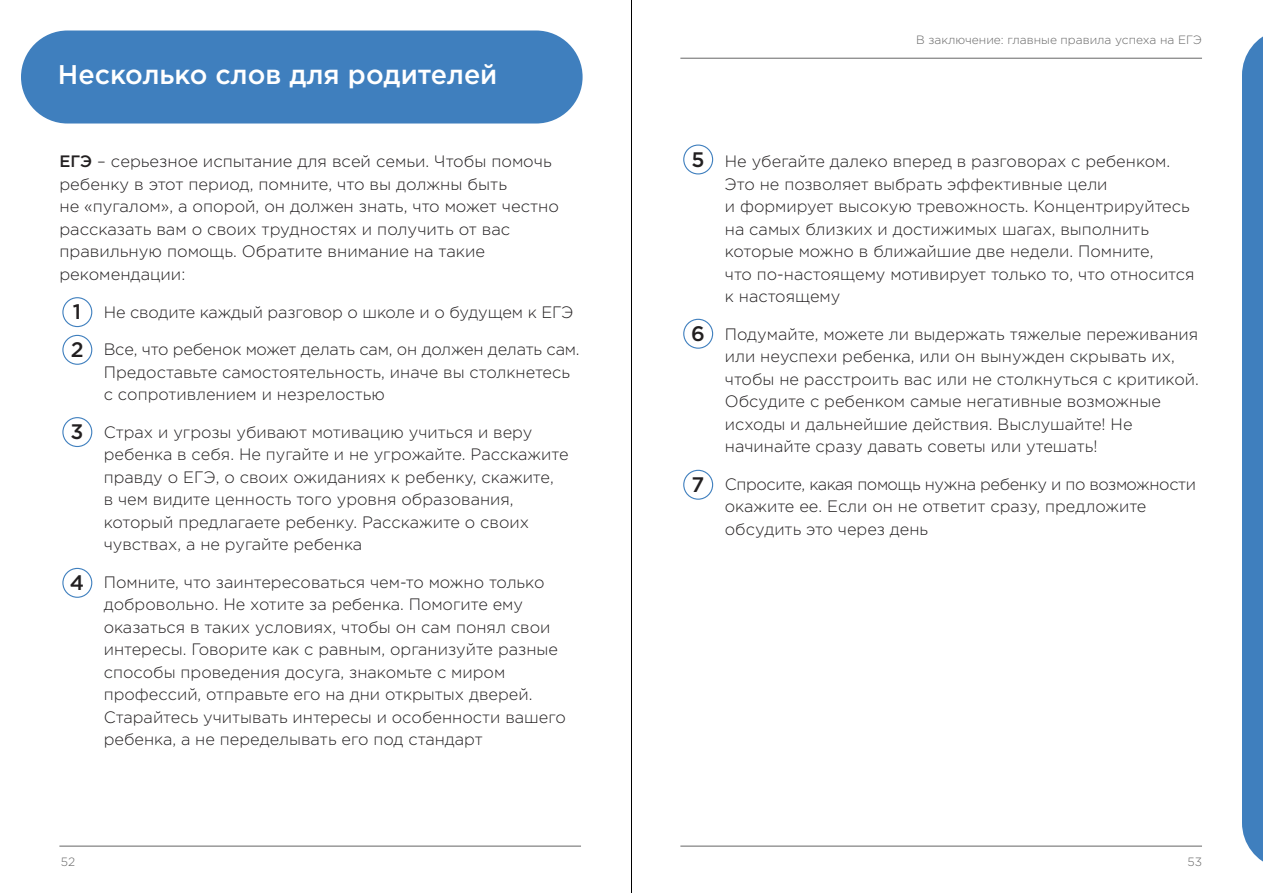
<style>
.page{position:relative;width:1263px;height:893px;background:#fff}
.page>*{position:absolute;margin:0;border:0;box-sizing:border-box;transform-origin:0 0}
.t1{font:500 27px "Gotham Pro";color:#fff}
.t2{font:500 21px/37.7px "Gotham Pro";color:#221f20}
.t3{font:300 16.5px/22.5px "Gotham Pro";color:#221f20}
.t4{font:300 16.5px/22.5px "Gotham Pro";letter-spacing:-.02em;color:#221f20}
.t5{font:300 12px "Gotham Pro";color:#666}
.s1{font-weight:500}
</style>
<div class="page">
<svg style="left:21px;top:0;width:611px;height:893px"></svg>
<div style="left:1242px;top:36px;width:21px;height:826px;background:#3f7fbe"></div>
<hr style="left:680px;top:58px;width:522px;height:1px;background:#666">
<div style="left:21px;top:31px;width:562px;height:93px;background:#3f7fbe;border-radius:46px"></div>
<hr style="left:680px;top:846px;width:522px;height:1px;background:#666">
<hr style="left:59px;top:846px;width:522px;height:1px;background:#666">
<div style="left:62px;top:297px;width:30px;height:30px;border:1px solid #3f7fbe;border-radius:50%"></div>
<div style="left:62px;top:335px;width:30px;height:30px;border:1px solid #3f7fbe;border-radius:50%"></div>
<div style="left:62px;top:417px;width:30px;height:30px;border:1px solid #3f7fbe;border-radius:50%"></div>
<div style="left:62px;top:568px;width:30px;height:30px;border:1px solid #3f7fbe;border-radius:50%"></div>
<div style="left:683px;top:145px;width:30px;height:29px;border:1px solid #3f7fbe;border-radius:50%"></div>
<div style="left:683px;top:319px;width:30px;height:30px;border:1px solid #3f7fbe;border-radius:50%"></div>
<div style="left:683px;top:470px;width:30px;height:30px;border:1px solid #3f7fbe;border-radius:50%"></div>
<h1 class="t1" style="left:58px;top:59px;width:441px">Несколько слов для родителей</h1>
<p class="t3" style="left:59px;top:150px;width:501px"><span class="s1">ЕГЭ</span> – серьезное испытание для всей семьи. Чтобы помочь ребенку в этот период, помните, что вы должны быть<br>не «пугалом», а опорой, он должен знать, что может честно рассказать вам о своих трудностях и получить от вас правильную помощь. Обратите внимание на такие рекомендации:</p>
<p class="t2" style="left:71px;top:293px;width:14px">1<br>2</p>
<p class="t2" style="left:71px;top:412px;width:14px">3</p>
<p class="t2" style="left:70px;top:563px;width:16px">4</p>
<p class="t3" style="left:104px;top:301px;width:471px">Не сводите каждый разговор о школе и о будущем к ЕГЭ</p>
<p class="t3" style="left:104px;top:338px;width:477px">Все, что ребенок может делать сам, он должен делать сам.<br>Предоставьте самостоятельность, иначе вы столкнетесь с сопротивлением и незрелостью</p>
<p class="t3" style="left:104px;top:421px;width:466px">Страх и угрозы убивают мотивацию учиться и веру ребенка в себя. Не пугайте и не угрожайте. Расскажите правду о ЕГЭ, о своих ожиданиях к ребенку, скажите,<br>в чем видите ценность того уровня образования, который предлагаете ребенку. Расскажите о своих чувствах, а не ругайте ребенка</p>
<p class="t3" style="left:104px;top:571px;width:464px">Помните, что заинтересоваться чем-то можно только добровольно. Не хотите за ребенка. Помогите ему оказаться в таких условиях, чтобы он сам понял свои интересы. Говорите как с равным, организуйте разные способы проведения досуга, знакомьте с миром профессий, отправьте его на дни открытых дверей.<br>Старайтесь учитывать интересы и особенности вашего ребенка, а не переделывать его под стандарт</p>
<p class="t5" style="left:916px;top:33px;width:287px">В заключение: главные правила успеха на ЕГЭ</p>
<p class="t2" style="left:691px;top:140px;width:15px">5</p>
<p class="t2" style="left:691px;top:314px;width:15px">6</p>
<p class="t2" style="left:692px;top:465px;width:14px">7</p>
<p class="t3" style="left:725px;top:150px;width:471px">Не убегайте далеко вперед в разговорах с ребенком.<br>Это не позволяет выбрать эффективные цели<br>и формирует высокую тревожность. Концентрируйтесь на самых близких и достижимых шагах, выполнить которые можно в ближайшие две недели. Помните,<br>что по-настоящему мотивирует только то, что относится к настоящему</p>
<p class="t3" style="left:725px;top:323px;width:475px">Подумайте, можете ли выдержать тяжелые переживания или неуспехи ребенка, или он вынужден скрывать их, чтобы не расстроить вас или не столкнуться с критикой.<br>Обсудите с ребенком самые негативные возможные исходы и дальнейшие действия. Выслушайте! Не начинайте сразу давать советы или утешать!</p>
<p class="t4" style="left:725px;top:473px;width:473px">Спросите, какая помощь нужна ребенку и по возможности окажите ее. Если он не ответит сразу, предложите обсудить это через день</p>
<p class="t5" style="left:61px;top:855px;width:16px">52</p>
<p class="t5" style="left:1187px;top:855px;width:16px">53</p>
</div>
